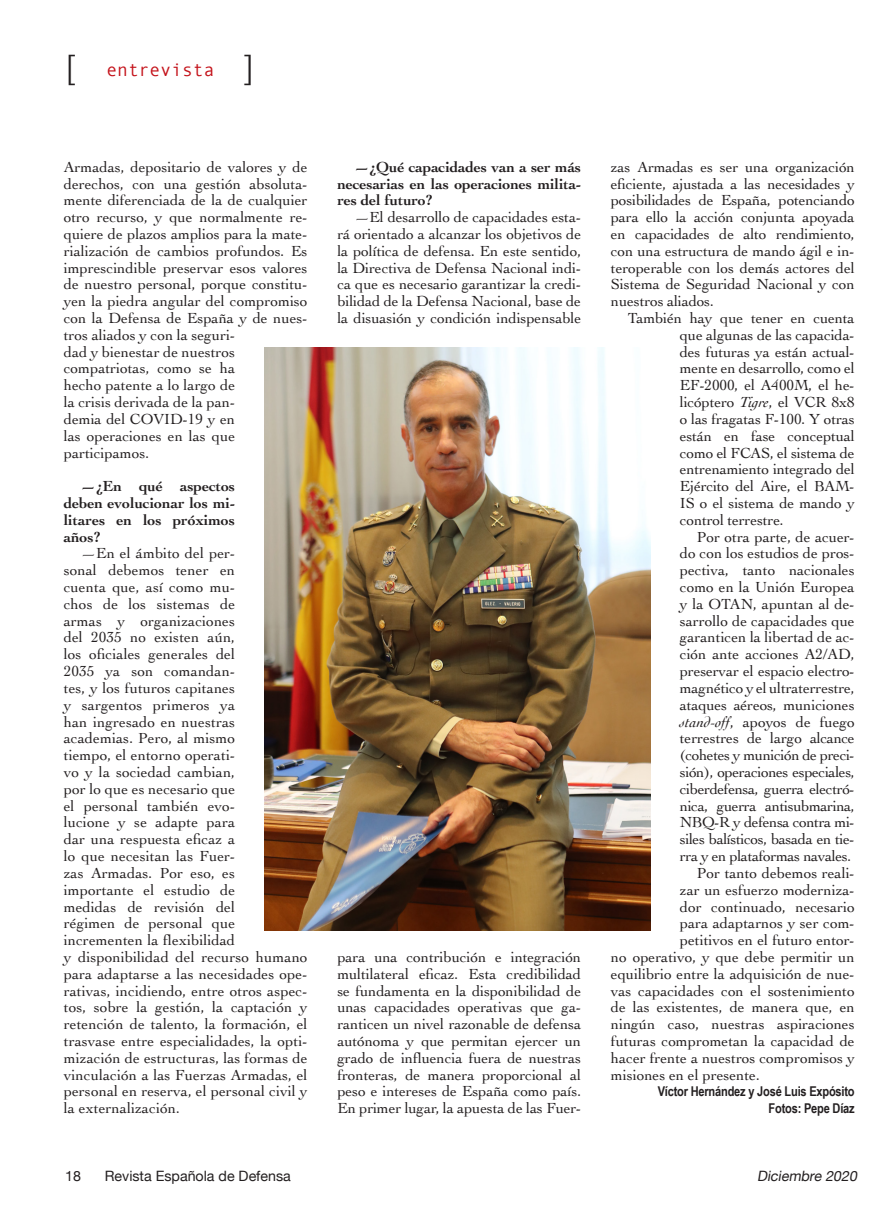
<style>
.page{position:relative;width:893px;height:1217px;background:#fff}
.page>*{position:absolute;margin:0;border:0;box-sizing:border-box;transform-origin:0 0}
.t1{font:300 33px "Helvetica";color:#231f20}
.t2{font:18px "Monotypecom";color:#c4121a}
.Texto_general{font:15.3px/16.8px "Cochin";color:#231f20;text-align:justify}
.Texto_general-2{font:700 15.3px/16.8px "Cochin";letter-spacing:-.005em;color:#231f20;text-align:justify}
.t3{font:14.25px "Helvetica Neue";color:#231f20}
.t4{font:italic 14.25px "Helvetica Neue";color:#231f20}
.Firma{font:700 13.5px "Arial Narrow";letter-spacing:-.015em;color:#231f20}
.s1{font-family:"Helvetica";font-weight:300;font-size:33px;color:#231f20}
.s2{font-style:italic}
</style>
<div class="page">
<img style="left:265px;top:347px;width:385px;height:582px">
<p class="t1" style="left:66px;top:39px;width:12px">[</p>
<p class="t2" style="left:106px;top:59px;width:149px">entrevista <span class="s1">]</span></p>
<p class="Texto_general" style="left:64px;top:158px;width:245px;text-align:left">Armadas, depositario de valores y de derechos, con una gestión absoluta&shy;mente diferenciada de la de cualquier otro recurso, y que normalmente re&shy;quiere de plazos amplios para la mate&shy;rialización de cambios profundos. Es imprescindible preservar esos valores de nuestro personal, porque constitu&shy;yen la piedra angular del compromiso con la Defensa de España y de nues&shy;tros aliados y con la seguri-<br>dad y bienestar de nuestros compatriotas, como se ha<br>hecho patente a lo largo de<br>la crisis derivada de la pan-<br>demia del COVID-19 y en<br>las operaciones en las que participamos.</p>
<p class="Texto_general-2" style="left:64px;top:477px;width:173px;text-indent:17px">—¿En qué aspectos deben evolucionar los mi&shy;litares en los próximos años?</p>
<p class="Texto_general" style="left:64px;top:544px;width:245px;text-align:left;text-indent:17px">—En el ámbito del per-<br>sonal debemos tener en<br>cuenta que, así como mu-<br>chos de los sistemas de<br>armas y organizaciones<br>del 2035 no existen aún,<br>los oficiales generales del<br>2035 ya son comandan-<br>tes, y los futuros capitanes<br>y sargentos primeros ya<br>han ingresado en nuestras academias. Pero, al mismo<br>tiempo, el entorno operati-<br>vo y la sociedad cambian,<br>por lo que es necesario que<br>el personal también evo-<br>lucione y se adapte para<br>dar una respuesta eficaz a<br>lo que necesitan las Fuer-<br>zas Armadas. Por eso, es importante el estudio de<br>medidas de revisión del<br>régimen de personal que incrementen la flexibilidad<br>y disponibilidad del recurso humano para adaptarse a las necesidades ope&shy;rativas, incidiendo, entre otros aspec&shy;tos, sobre la gestión, la captación y retención de talento, la formación, el trasvase entre especialidades, la opti&shy;mización de estructuras, las formas de vinculación a las Fuerzas Armadas, el personal en reserva, el personal civil y la externalización.</p>
<p class="Texto_general-2" style="left:337px;top:157px;width:245px;text-indent:17px">—¿Qué capacidades van a ser más necesarias en las operaciones milita&shy;res del futuro?</p>
<p class="Texto_general" style="left:337px;top:208px;width:245px;text-indent:17px">—El desarrollo de capacidades esta&shy;rá orientado a alcanzar los objetivos de la política de defensa. En este sentido, la Directiva de Defensa Nacional indi&shy;ca que es necesario garantizar la credi&shy;bilidad de la Defensa Nacional, base de la disuasión y condición indispensable</p>
<p class="Texto_general" style="left:337px;top:947px;width:245px">para una contribución e integración multilateral eficaz. Esta credibilidad se fundamenta en la disponibilidad de unas capacidades operativas que ga&shy;ranticen un nivel razonable de defensa autónoma y que permitan ejercer un grado de influencia fuera de nuestras fronteras, de manera proporcional al peso e intereses de España como país.<br>En primer lugar, la apuesta de las Fuer-</p>
<p class="Texto_general" style="left:611px;top:158px;width:245px">zas Armadas es ser una organización eficiente, ajustada a las necesidades y posibilidades de España, potenciando para ello la acción conjunta apoyada en capacidades de alto rendimiento, con una estructura de mando ágil e in&shy;teroperable con los demás actores del Sistema de Seguridad Nacional y con nuestros aliados.</p>
<p class="Texto_general" style="left:680px;top:309px;width:176px;text-indent:-52px">También hay que tener en cuenta que algunas de las capacida&shy;des futuras ya están actual&shy;mente en desarrollo, como el EF-2000, el A400M, el he&shy;licóptero <span class="s2">Tigre</span>, el VCR 8x8 o las fragatas F-100. Y otras están en fase conceptual como el FCAS, el sistema de entrenamiento integrado del Ejército del Aire, el BAM-IS o el sistema de mando y control terrestre.</p>
<p class="Texto_general" style="left:680px;top:527px;width:176px;text-indent:17px">Por otra parte, de acuer&shy;do con los estudios de pros&shy;pectiva, tanto nacionales como en la Unión Europea y la OTAN, apuntan al de&shy;sarrollo de capacidades que garanticen la libertad de ac&shy;ción ante acciones A2/AD, preservar el espacio electro&shy;magnético y el ultraterrestre, ataques aéreos, municiones <span class="s2">stand-off</span>, apoyos de fuego terrestres de largo alcance (cohetes y munición de preci&shy;sión), operaciones especiales, ciberdefensa, guerra electró&shy;nica, guerra antisubmarina, NBQ-R y defensa contra mi&shy;siles balísticos, basada en tie&shy;rra y en plataformas navales.</p>
<p class="Texto_general" style="left:697px;top:863px;width:159px">Por tanto debemos reali-</p>
<p class="Texto_general" style="left:680px;top:880px;width:176px">zar un esfuerzo moderniza-</p>
<p class="Texto_general" style="left:680px;top:897px;width:176px">dor continuado, necesario</p>
<p class="Texto_general" style="left:680px;top:914px;width:176px">para adaptarnos y ser com-</p>
<p class="Texto_general" style="left:680px;top:930px;width:176px">petitivos en el futuro entor-</p>
<p class="Texto_general" style="left:611px;top:947px;width:245px">no operativo, y que debe permitir un</p>
<p class="Texto_general" style="left:611px;top:964px;width:245px">equilibrio entre la adquisición de nue-</p>
<p class="Texto_general" style="left:611px;top:981px;width:245px">vas capacidades con el sostenimiento</p>
<p class="Texto_general" style="left:611px;top:998px;width:245px">de las existentes, de manera que, en</p>
<p class="Texto_general" style="left:611px;top:1014px;width:245px">ningún caso, nuestras aspiraciones</p>
<p class="Texto_general" style="left:611px;top:1031px;width:245px">futuras comprometan la capacidad de</p>
<p class="Texto_general" style="left:611px;top:1048px;width:245px">hacer frente a nuestros compromisos y</p>
<p class="Texto_general" style="left:611px;top:1065px;width:150px">misiones en el presente.</p>
<p class="Firma" style="left:658px;top:1081px;width:198px">Víctor Hernández y José Luis Expósito</p>
<p class="Firma" style="left:768px;top:1097px;width:88px">Fotos: Pepe Díaz</p>
<p class="t3" style="left:65px;top:1165px;width:17px">18</p>
<p class="t3" style="left:105px;top:1165px;width:188px">Revista Española de Defensa</p>
<p class="t4" style="left:757px;top:1165px;width:105px">Diciembre 2020</p>
</div>
